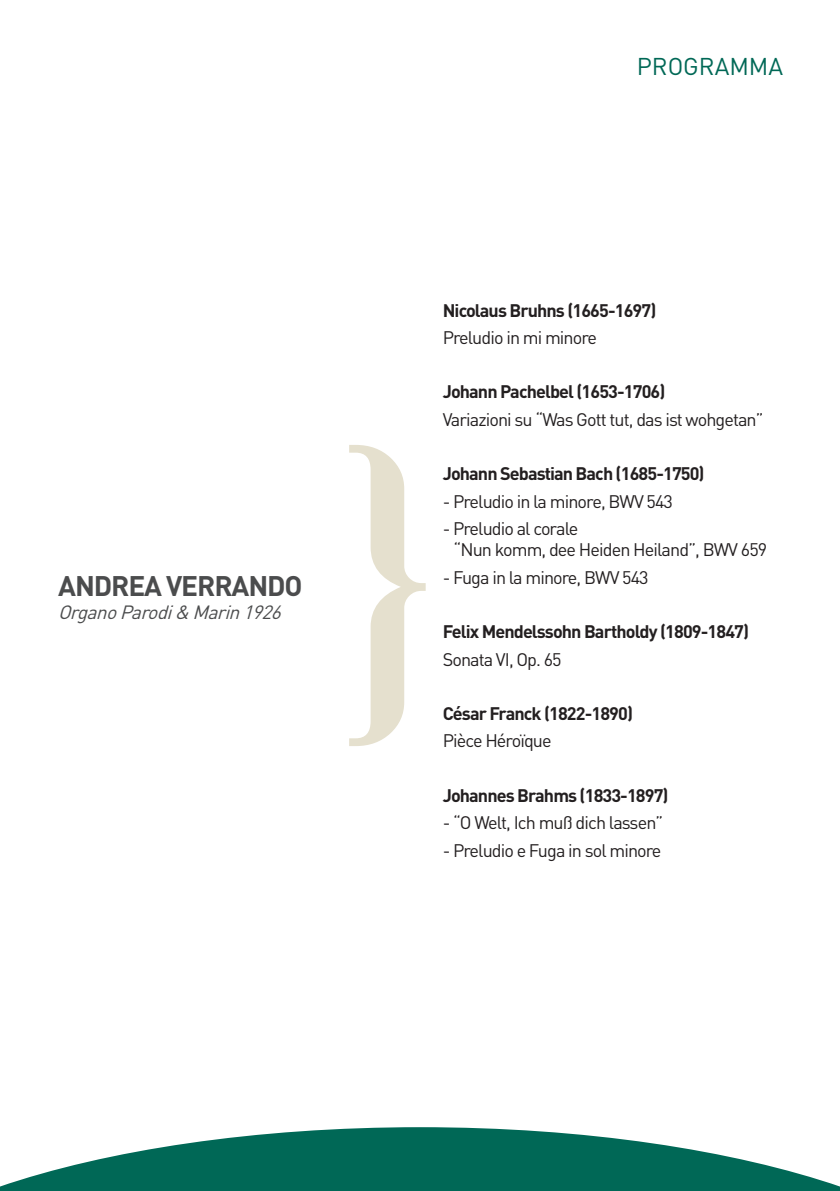
<style>
.page{position:relative;width:840px;height:1191px;background:#fff}
.page>*{position:absolute;margin:0;border:0;box-sizing:border-box;transform-origin:0 0}
.t1{font:700 28px "DIN Pro";letter-spacing:-.04em;color:#4b4c4d}
.t2{font:24px "DIN Pro";color:#006856}
.t3{font:italic 19px "DIN Pro";color:#4b4c4d}
.t4{font:18px/21.6px "DIN Pro";letter-spacing:-.05em;color:#231f20}
.t5{font:700 18px "DIN Pro";letter-spacing:-.05em;color:#231f20}
</style>
<div class="page">
<svg style="left:349px;top:445px;width:76px;height:301px"></svg>
<svg style="left:0;top:1127px;width:839px;height:64px;fill:#006856"></svg>
<p class="t1" style="left:58px;top:567px;width:245px">ANDREA VERRANDO</p>
<p class="t3" style="left:58px;top:599px;width:230px">OrganoParodi&amp; Marin1926</p>
<p class="t2" style="left:636px;top:50px;width:148px">PROGRAMMA</p>
<p class="t5" style="left:442px;top:298px;width:215px">Nicolaus Bruhns (1665-1697)</p>
<p class="t4" style="left:442px;top:326px;width:156px">Preludio in mi minore</p>
<p class="t5" style="left:442px;top:380px;width:224px">Johann Pachelbel (1653-1706)</p>
<p class="t4" style="left:442px;top:408px;width:322px">Variazioni su “Was Gott tut, das ist wohgetan”</p>
<p class="t5" style="left:442px;top:461px;width:263px">Johann Sebastian Bach (1685-1750)</p>
<p class="t4" style="left:442px;top:489px;width:232px">- Preludio in la minore, BWV 543</p>
<p class="t4" style="left:453px;top:517px;width:315px;text-indent:-11px">- Preludio al corale<br>“Nun komm, dee Heiden Heiland”, BWV 659</p>
<p class="t4" style="left:442px;top:566px;width:207px">- Fuga in la minore, BWV 543</p>
<p class="t5" style="left:442px;top:619px;width:308px">Felix Mendelssohn Bartholdy (1809-1847)</p>
<p class="t4" style="left:442px;top:647px;width:120px">Sonata VI, Op. 65</p>
<p class="t5" style="left:442px;top:701px;width:192px">César Franck (1822-1890)</p>
<p class="t4" style="left:442px;top:729px;width:110px">Pièce Héroïque</p>
<p class="t5" style="left:442px;top:783px;width:227px">Johannes Brahms (1833-1897)</p>
<p class="t4" style="left:442px;top:811px;width:222px">- “O Welt, Ich muß dich lassen”</p>
<p class="t4" style="left:442px;top:838px;width:220px">- Preludio e Fuga in sol minore</p>
</div>
